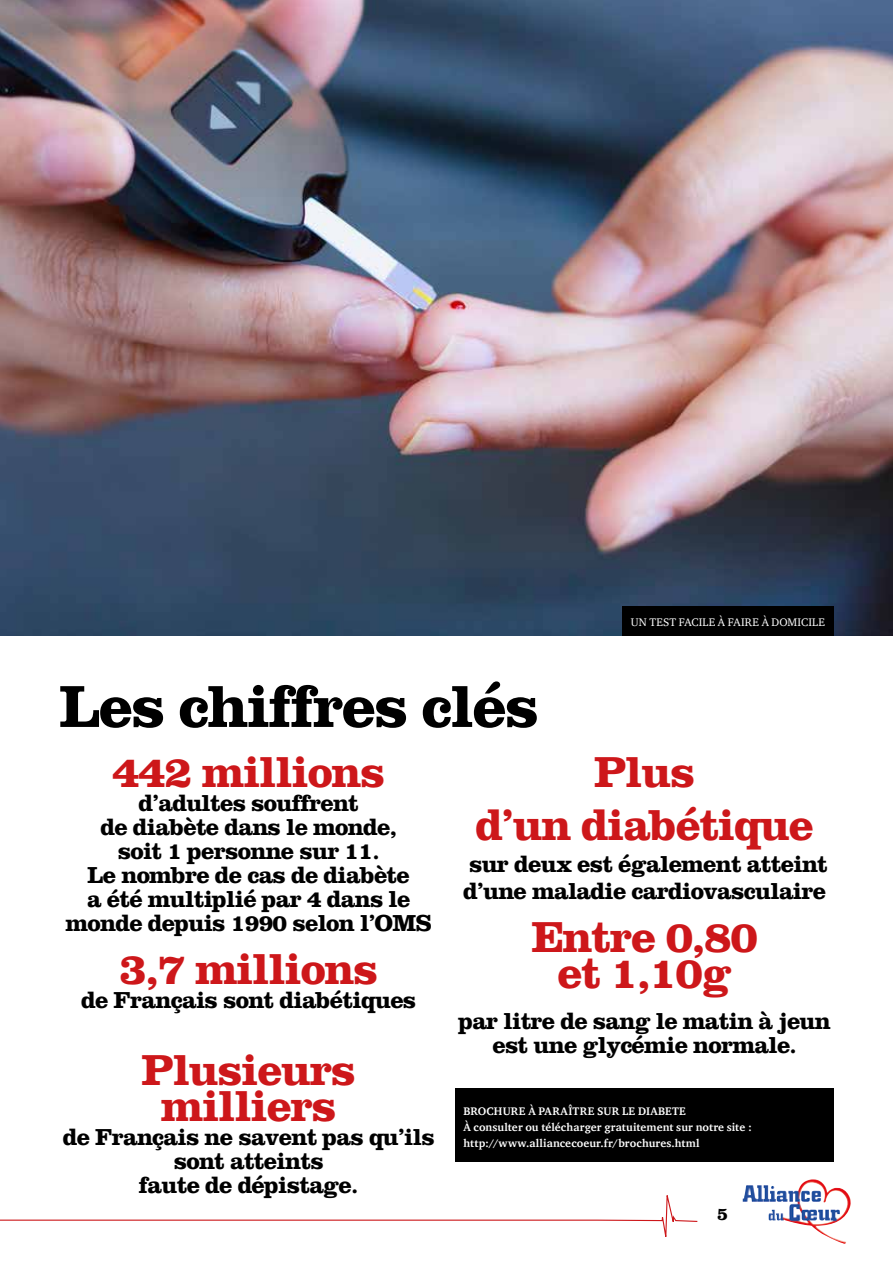
<style>
.page{position:relative;width:893px;height:1263px;background:#fff}
.page>*{position:absolute;margin:0;border:0;box-sizing:border-box;transform-origin:0 0}
.t1{font:700 61.5px "Clarendon";letter-spacing:-.03em;color:#000}
.t2{font:700 45px/36px "Clarendon";letter-spacing:-.03em;color:#cd171a;text-align:center}
.t3{font:700 24px/24px "Clarendon";letter-spacing:-.03em;color:#000;text-align:center}
.t4{font:700 18px "Clarendon";color:#000}
.t5{font:700 11.25px/15.8px "Charter";letter-spacing:.01em;color:#fff}
.t6{font:11.25px "Charter";letter-spacing:.02em;color:#fff}
</style>
<div class="page">
<img style="left:776px;top:1179px;width:75px;height:65px">
<img style="left:0;top:0;width:893px;height:635px">
<div style="left:622px;top:606px;width:211px;height:29px;background:#000"></div>
<svg style="left:0;top:1195px;width:698px;height:42px"></svg>
<div style="left:455px;top:1089px;width:378px;height:73px;background:#000"></div>
<p class="t6" style="left:631px;top:612px;width:196px">UN TEST FACILE À FAIRE À DOMICILE</p>
<h1 class="t1" style="left:60px;top:669px;width:481px">Les chiffres clés</h1>
<h2 class="t2" style="left:112px;top:753px;width:274px">442 millions</h2>
<p class="t3" style="left:66px;top:791px;width:368px">d’adultes souffrent<br>de diabète dans le monde,<br>soit 1 personne sur 11.<br>Le nombre de cas de diabète<br>a été multiplié par 4 dans le monde depuis 1990 selon l’OMS</p>
<h2 class="t2" style="left:119px;top:950px;width:260px">3,7 millions</h2>
<p class="t3" style="left:81px;top:988px;width:337px">de Français sont diabétiques</p>
<h2 class="t2" style="left:475px;top:745px;width:340px;line-height:52.9px">Plus<br>d’un diabétique</h2>
<p class="t3" style="left:463px;top:850px;width:366px;line-height:27px;text-align:left">sur deux est également atteint d’une maladie cardiovasculaire</p>
<h2 class="t2" style="left:531px;top:918px;width:228px">Entre 0,80 et 1,10g</h2>
<p class="t3" style="left:458px;top:1008px;width:374px">par litre de sang le matin à jeun est une glycémie normale.</p>
<h2 class="t2" style="left:142px;top:1051px;width:216px">Plusieurs milliers</h2>
<p class="t3" style="left:63px;top:1125px;width:374px">de Français ne savent pas qu’ils sont atteints<br>faute de dépistage.</p>
<p class="t5" style="left:463px;top:1103px;width:290px">BROCHURE À PARAÎTRE SUR LE DIABETE<br>À consulter ou télécharger gratuitement sur notre site : http://www.alliancecoeur.fr/brochures.html</p>
<p class="t4" style="left:717px;top:1203px;width:12px">5</p>
</div>
